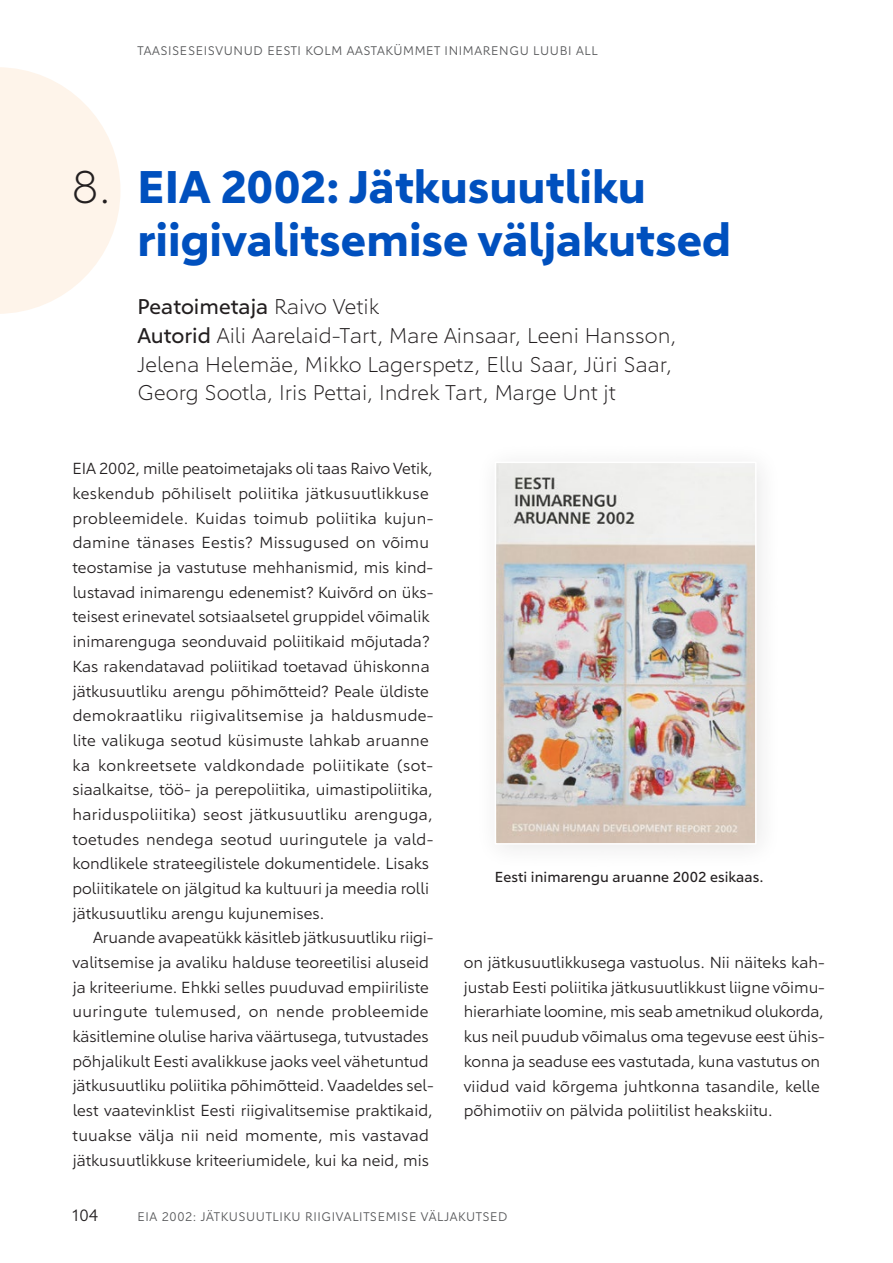
<style>
.page{position:relative;width:893px;height:1263px;background:#fff}
.page>*{position:absolute;margin:0;border:0;box-sizing:border-box;transform-origin:0 0}
.t1{font:700 45px/53.1px "Carnero";color:#0050be}
.t2{font:300 45px "Carnero";color:#231f20}
.t3{font:300 21px/28.8px "Carnero";color:#231f20}
.t4{font:16.05px "Carnero";color:#231f20}
.t5{font:15.75px/24.8px "Carnero";color:#231f20}
.t6{font:14.25px "Carnero";letter-spacing:.005em;color:#231f20}
.t7{font:12.3px "Carnero";letter-spacing:.05em;color:#57585a}
.s1{font-weight:400}
</style>
<div class="page">
<svg style="left:0;top:67px;width:120px;height:247px"></svg>
<img style="left:496px;top:463px;width:259px;height:380px">
<p class="t7" style="left:137px;top:43px;width:462px">TAASISESEISVUNUD EESTI KOLM AASTAKÜMMET INIMARENGU LUUBI ALL</p>
<h1 class="t2" style="left:72px;top:160px;width:41px">8.</h1>
<h1 class="t1" style="left:137px;top:160px;width:595px">EIA 2002: Jätkusuutliku riigivalitsemise väljakutsed</h1>
<h2 class="t3" style="left:137px;top:292px;width:541px"><span class="s1">Peatoimetaja</span> Raivo Vetik<br><span class="s1">Autorid</span> Aili Aarelaid-Tart, Mare Ainsaar, Leeni Hansson, Jelena Helemäe, Mikko Lagerspetz, Ellu Saar, Jüri Saar, Georg Sootla, Iris Pettai, Indrek Tart, Marge Unt jt</h2>
<p class="t5" style="left:72px;top:456px;width:363px">EIA 2002, mille peatoimetajaks oli taas Raivo Vetik, keskendub põhiliselt poliitika jätkusuutlikkuse probleemidele. Kuidas toimub poliitika kujun&shy;damine tänases Eestis? Missugused on võimu teostamise ja vastutuse mehhanismid, mis kind&shy;lustavad inimarengu edenemist? Kuivõrd on üks&shy;teisest erinevatel sotsiaalsetel gruppidel võimalik inimarenguga seonduvaid poliitikaid mõjutada?<br>Kas rakendatavad poliitikad toetavad ühiskonna jätkusuutliku arengu põhimõtteid? Peale üldiste demokraatliku riigivalitsemise ja haldusmude&shy;lite valikuga seotud küsimuste lahkab aruanne ka konkreetsete valdkondade poliitikate (sot&shy;siaalkaitse, töö- ja perepoliitika, uimastipoliitika, hariduspoliitika) seost jätkusuutliku arenguga, toetudes nendega seotud uuringutele ja vald&shy;kondlikele strateegilistele dokumentidele. Lisaks poliitikatele on jälgitud ka kultuuri ja meedia rolli jätkusuutliku arengu kujunemises.</p>
<p class="t5" style="left:73px;top:925px;width:363px;text-indent:21px">Aruande avapeatükk käsitleb jätkusuutliku riigi&shy;valitsemise ja avaliku halduse teoreetilisi aluseid ja kriteeriume. Ehkki selles puuduvad empiiriliste uuringute tulemused, on nende probleemide käsitlemine olulise hariva väärtusega, tutvustades põhjalikult Eesti avalikkuse jaoks veel vähetuntud jätkusuutliku poliitika põhimõtteid. Vaadeldes sel&shy;lest vaatevinklist Eesti riigivalitsemise praktikaid, tuuakse välja nii neid momente, mis vastavad jätkusuutlikkuse kriteeriumidele, kui ka neid, mis</p>
<p class="t6" style="left:495px;top:868px;width:270px">Eesti inimarengu aruanne 2002 esikaas.</p>
<p class="t5" style="left:464px;top:950px;width:363px">on jätkusuutlikkusega vastuolus. Nii näiteks kah&shy;justab Eesti poliitika jätkusuutlikkust liigne võimu&shy;hierarhiate loomine, mis seab ametnikud olukorda, kus neil puudub võimalus oma tegevuse eest ühis&shy;konna ja seaduse ees vastutada, kuna vastutus on viidud vaid kõrgema juhtkonna tasandile, kelle põhimotiiv on pälvida poliitilist heakskiitu.</p>
<p class="t4" style="left:72px;top:1205px;width:27px">104</p>
<p class="t7" style="left:137px;top:1209px;width:136px">EIA 2002: Jätkusuutlik</p>
<p class="t7" style="left:291px;top:1209px;width:22px">u riigivalitsemise</p>
<p class="t7" style="left:421px;top:1209px;width:9px">väljak</p>
<p class="t7" style="left:466px;top:1209px;width:18px">utse</p>
<p class="t7" style="left:498px;top:1209px;width:11px">d</p>
</div>
